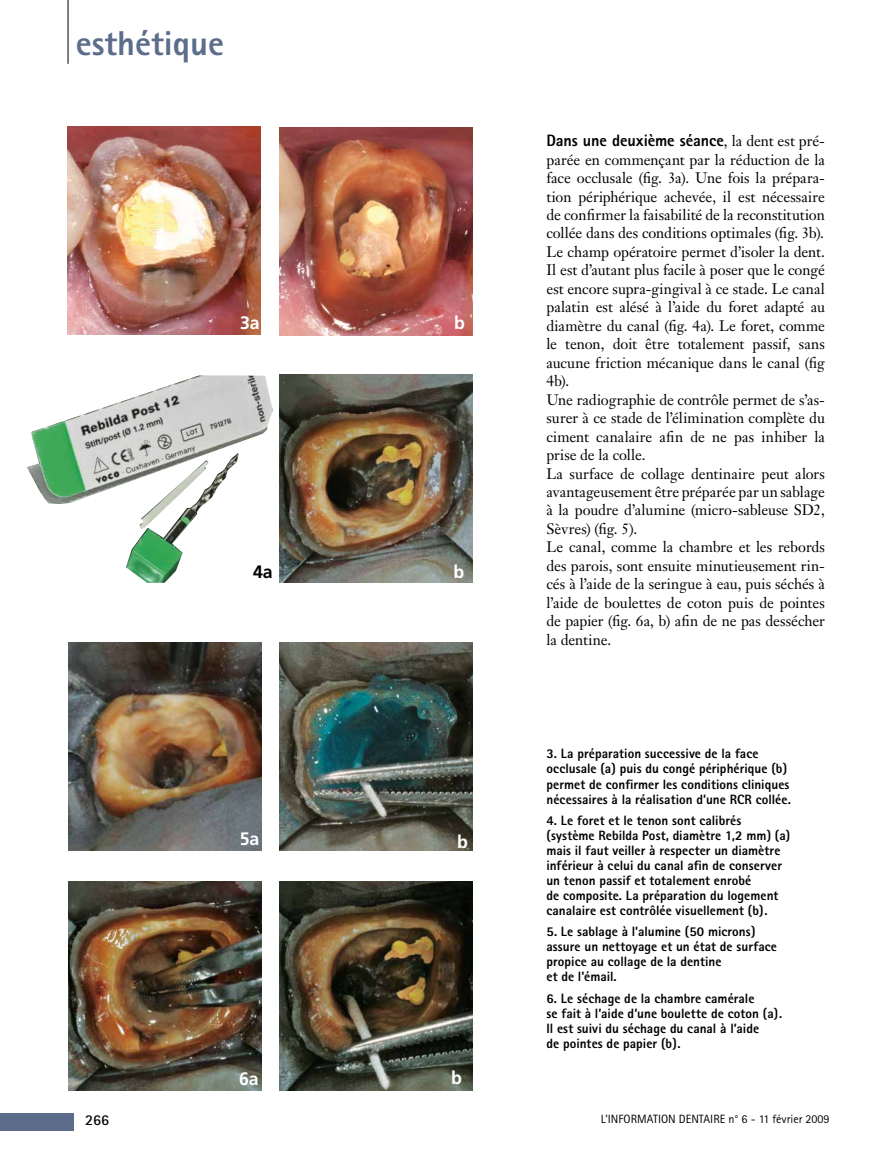
<style>
.page{position:relative;width:893px;height:1149px;background:#fff}
.page>*{position:absolute;margin:0;border:0;box-sizing:border-box;transform-origin:0 0}
.t1{font:800 34.5px "Rotis Sans Serif";color:#5b6d8a}
.t2{font:700 18px "Frutiger";color:#fff}
.t3{font:700 18px "Frutiger";color:#000}
.t4{font:800 16.5px "Rotis Sans Serif";letter-spacing:-.005em;color:#000}
.t5{font:15px/18.5px "Janson Text";color:#000}
.t6{font:700 15px "Rotis Sans Serif";color:#000}
.t7{font:800 13.5px/15px "Rotis Sans Serif";letter-spacing:.005em;color:#000}
.t8{font:12px "Rotis Sans Serif";color:#000}
.s1{font-family:"Janson Text";font-weight:400;font-size:15px}
</style>
<div class="page">
<div style="left:0;top:1113px;width:74px;height:17px;background:#5b6d8a"></div>
<hr style="left:68px;top:0;width:1px;height:64px;background:#000">
<img style="left:279px;top:128px;width:193px;height:208px">
<img style="left:27px;top:375px;width:246px;height:207px">
<img style="left:279px;top:374px;width:193px;height:208px">
<img style="left:68px;top:881px;width:193px;height:208px">
<img style="left:68px;top:642px;width:193px;height:208px">
<img style="left:279px;top:881px;width:193px;height:208px">
<img style="left:279px;top:642px;width:193px;height:208px">
<img style="left:68px;top:126px;width:193px;height:209px">
<h1 class="t1" style="left:76px;top:21px;width:150px">esthétique</h1>
<p class="t2" style="left:240px;top:312px;width:21px">3a</p>
<p class="t3" style="left:253px;top:561px;width:21px">4a</p>
<p class="t2" style="left:240px;top:827px;width:21px">5a</p>
<p class="t2" style="left:239px;top:1067px;width:21px">6a</p>
<p class="t2" style="left:454px;top:312px;width:12px">b</p>
<p class="t2" style="left:454px;top:561px;width:12px">b</p>
<p class="t2" style="left:457px;top:830px;width:12px">b</p>
<p class="t2" style="left:451px;top:1066px;width:12px">b</p>
<p class="t4" style="left:546px;top:130px;width:280px">Dans une deuxième séance<span class="s1">, la dent est pré-</span></p>
<p class="t5" style="left:546px;top:150px;width:280px">parée en commençant par la réduction de la face occlusale (fig. 3a). Une fois la prépara&shy;tion périphérique achevée, il est nécessaire de confirmer la faisabilité de la reconstitution collée dans des conditions optimales (fig. 3b).<br>Le champ opératoire permet d’isoler la dent.<br>Il est d’autant plus facile à poser que le congé est encore supra-gingival à ce stade. Le canal palatin est alésé à l’aide du foret adapté au diamètre du canal (fig. 4a). Le foret, comme le tenon, doit être totalement passif, sans aucune friction mécanique dans le canal (fig 4b).<br>Une radiographie de contrôle permet de s’as&shy;surer à ce stade de l’élimination complète du ciment canalaire afin de ne pas inhiber la prise de la colle.<br>La surface de collage dentinaire peut alors avantageusement être préparée par un sablage à la poudre d’alumine (micro-sableuse SD2, Sèvres) (fig. 5).<br>Le canal, comme la chambre et les rebords des parois, sont ensuite minutieusement rin&shy;cés à l’aide de la seringue à eau, puis séchés à l’aide de boulettes de coton puis de pointes de papier (fig. 6a, b) afin de ne pas dessécher la dentine.</p>
<p class="t7" style="left:546px;top:746px;width:246px">3. La préparation successive de la face occlusale (a) puis du congé périphérique (b) permet de confirmer les conditions cliniques nécessaires à la réalisation d’une RCR collée.</p>
<p class="t7" style="left:546px;top:812px;width:245px">4. Le foret et le tenon sont calibrés (système Rebilda Post, diamètre 1,2 mm) (a) mais il faut veiller à respecter un diamètre inférieur à celui du canal afin de conserver un tenon passif et totalement enrobé<br>de composite. La préparation du logement canalaire est contrôlée visuellement (b).</p>
<p class="t7" style="left:546px;top:923px;width:232px">5. Le sablage à l’alumine (50 microns) assure un nettoyage et un état de surface propice au collage de la dentine<br>et de l’émail.</p>
<p class="t7" style="left:546px;top:990px;width:237px">6. Le séchage de la chambre camérale<br>se fait à l’aide d’une boulette de coton (a).<br>Il est suivi du séchage du canal à l’aide<br>de pointes de papier (b).</p>
<p class="t6" style="left:85px;top:1110px;width:26px">266</p>
<p class="t8" style="left:601px;top:1111px;width:230px">L’INFORMATION DENTAIRE n° 6 - 11 février 2009</p>
</div>
